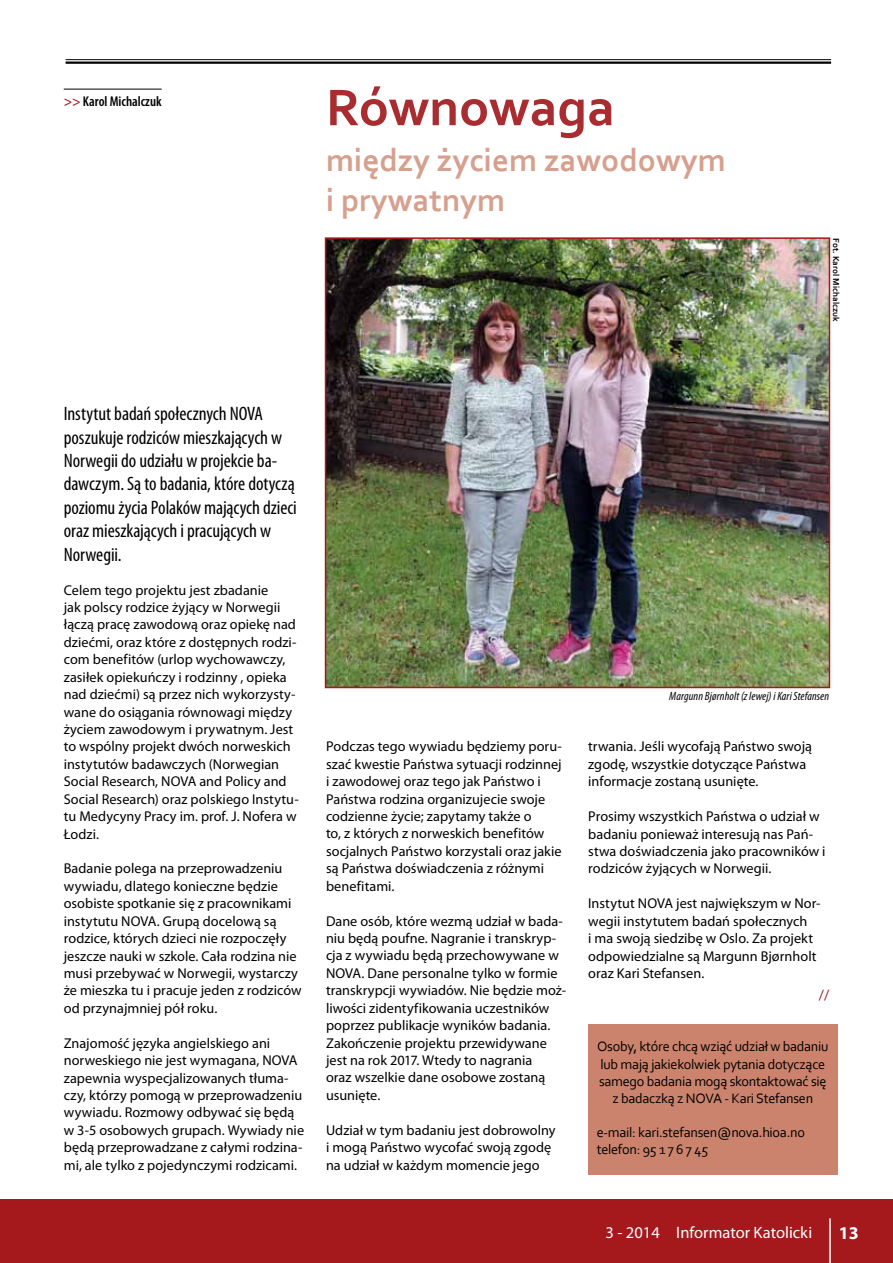
<style>
.page{position:relative;width:893px;height:1263px;background:#fff}
.page>*{position:absolute;margin:0;border:0;box-sizing:border-box;transform-origin:0 0}
.t1{font:700 54px "Corbel";color:#a92c31}
.t2{font:700 33px/39.6px "Corbel";color:#d6a08f}
.t3{font:condensed 19.5px/23.4px "Myriad Pro";letter-spacing:-.005em;color:#000}
.t4{font:700 18px "Myriad Pro";color:#fff}
.t5{font:16.5px "Myriad Pro";color:#fff}
.t6{font:15px "Myriad Pro";color:#a5181c}
.t7{font:14.25px/17.4px "Myriad Pro";letter-spacing:.005em;color:#000}
.t8{font:14.25px/17.1px "Corbel";letter-spacing:-.02em;color:#000;text-align:center}
.t9{font:600 condensed 14.25px "Myriad Pro";color:#000}
.t10{font:italic condensed 12px "Myriad Pro";letter-spacing:.01em;color:#000}
.t11{font:700 9px "Corbel";color:#000}
.s1{color:#a5181c}
</style>
<div class="page">
<div style="left:0;top:1199px;width:893px;height:64px;background:#a5181c"></div>
<hr style="left:64px;top:89px;width:98px;height:1px;background:#000">
<div style="left:588px;top:1024px;width:250px;height:151px;background:#cb836d"></div>
<img style="left:328px;top:240px;width:499px;height:445px">
<div style="left:325px;top:237px;width:505px;height:451px;border:2px solid #a5181c"></div>
<hr style="left:829px;top:1218px;width:2px;height:45px;background:#fff">
<hr style="left:66px;top:59px;width:765px;height:1px;background:#000">
<hr style="left:66px;top:62px;width:765px;height:2px;background:#000">
<p class="t9" style="left:64px;top:94px;width:99px"><span class="s1">&gt;&gt;</span> Karol Michalczuk</p>
<h1 class="t1" style="left:326px;top:74px;width:290px">Równowaga</h1>
<h2 class="t2" style="left:326px;top:139px;width:401px">między życiem zawodowym i prywatnym</h2>
<p class="t11" style="left:842px;top:238px;width:85px;rotate:90deg">Fot. Karol Michalczuk</p>
<h3 class="t3" style="left:64px;top:402px;width:235px">Instytut badań społecznych NOVA poszukuje rodziców mieszkających w<br>Norwegii do udziału w projekcie ba&shy;dawczym. Są to badania, które dotyczą poziomu życia Polaków mających dzieci oraz mieszkających i pracujących w<br>Norwegii.</h3>
<p class="t7" style="left:64px;top:581px;width:236px">Celem tego projektu jest zbadanie<br>jak polscy rodzice żyjący w Norwegii łączą pracę zawodową oraz opiekę nad dziećmi, oraz które z dostępnych rodzi&shy;com benefitów (urlop wychowawczy, zasiłek opiekuńczy i rodzinny , opieka nad dziećmi) są przez nich wykorzysty&shy;wane do osiągania równowagi między życiem zawodowym i prywatnym. Jest to wspólny projekt dwóch norweskich instytutów badawczych (Norwegian Social Research, NOVA and Policy and Social Research) oraz polskiego Instytu&shy;tu Medycyny Pracy im. prof. J. Nofera w Łodzi.</p>
<p class="t7" style="left:64px;top:860px;width:239px">Badanie polega na przeprowadzeniu wywiadu, dlatego konieczne będzie osobiste spotkanie się z pracownikami instytutu NOVA. Grupą docelową są rodzice, których dzieci nie rozpoczęły jeszcze nauki w szkole. Cała rodzina nie musi przebywać w Norwegii, wystarczy że mieszka tu i pracuje jeden z rodziców od przynajmniej pół roku.</p>
<p class="t7" style="left:64px;top:1034px;width:242px">Znajomość języka angielskiego ani norweskiego nie jest wymagana, NOVA zapewnia wyspecjalizowanych tłuma&shy;czy, którzy pomogą w przeprowadzeniu wywiadu. Rozmowy odbywać się będą w 3-5 osobowych grupach. Wywiady nie będą przeprowadzane z całymi rodzina&shy;mi, ale tylko z pojedynczymi rodzicami.</p>
<p class="t7" style="left:326px;top:737px;width:237px">Podczas tego wywiadu będziemy poru&shy;szać kwestie Państwa sytuacji rodzinnej i zawodowej oraz tego jak Państwo i Państwa rodzina organizujecie swoje codzienne życie; zapytamy także o<br>to, z których z norweskich benefitów socjalnych Państwo korzystali oraz jakie są Państwa doświadczenia z różnymi benefitami.</p>
<p class="t7" style="left:326px;top:912px;width:242px">Dane osób, które wezmą udział w bada&shy;niu będą poufne. Nagranie i transkryp&shy;cja z wywiadu będą przechowywane w NOVA. Dane personalne tylko w formie transkrypcji wywiadów. Nie będzie moż&shy;liwości zidentyfikowania uczestników poprzez publikacje wyników badania.<br>Zakończenie projektu przewidywane jest na rok 2017. Wtedy to nagrania<br>oraz wszelkie dane osobowe zostaną usunięte.</p>
<p class="t7" style="left:326px;top:1121px;width:231px">Udział w tym badaniu jest dobrowolny i mogą Państwo wycofać swoją zgodę na udział w każdym momencie jego</p>
<p class="t10" style="left:669px;top:688px;width:161px">Margunn Bjørnholt (z lewej) i Kari Stefansen</p>
<p class="t7" style="left:588px;top:738px;width:225px">trwania. Jeśli wycofają Państwo swoją zgodę, wszystkie dotyczące Państwa informacje zostaną usunięte.</p>
<p class="t7" style="left:588px;top:807px;width:239px">Prosimy wszystkich Państwa o udział w badaniu ponieważ interesują nas Pań&shy;stwa doświadczenia jako pracowników i rodziców żyjących w Norwegii.</p>
<p class="t7" style="left:588px;top:894px;width:234px">Instytut NOVA jest największym w Nor&shy;wegii instytutem badań społecznych<br>i ma swoją siedzibę w Oslo. Za projekt odpowiedzialne są Margunn Bjørnholt oraz Kari Stefansen.</p>
<p class="t6" style="left:819px;top:986px;width:12px">//</p>
<p class="t8" style="left:597px;top:1038px;width:233px">Osoby, które chcą wziąć udział w badaniu lub mają jakiekolwiek pytania dotyczące samego badania mogą skontaktować się z badaczką z NOVA - Kari Stefansen</p>
<p class="t8" style="left:597px;top:1123px;width:210px;text-align:left">e-mail: kari.stefansen@nova.hioa.no telefon: 95 1 7 6 7 45</p>
<p class="t5" style="left:605px;top:1222px;width:208px">3 - 2014 Informator Katolicki</p>
<p class="t4" style="left:839px;top:1222px;width:21px">13</p>
</div>
